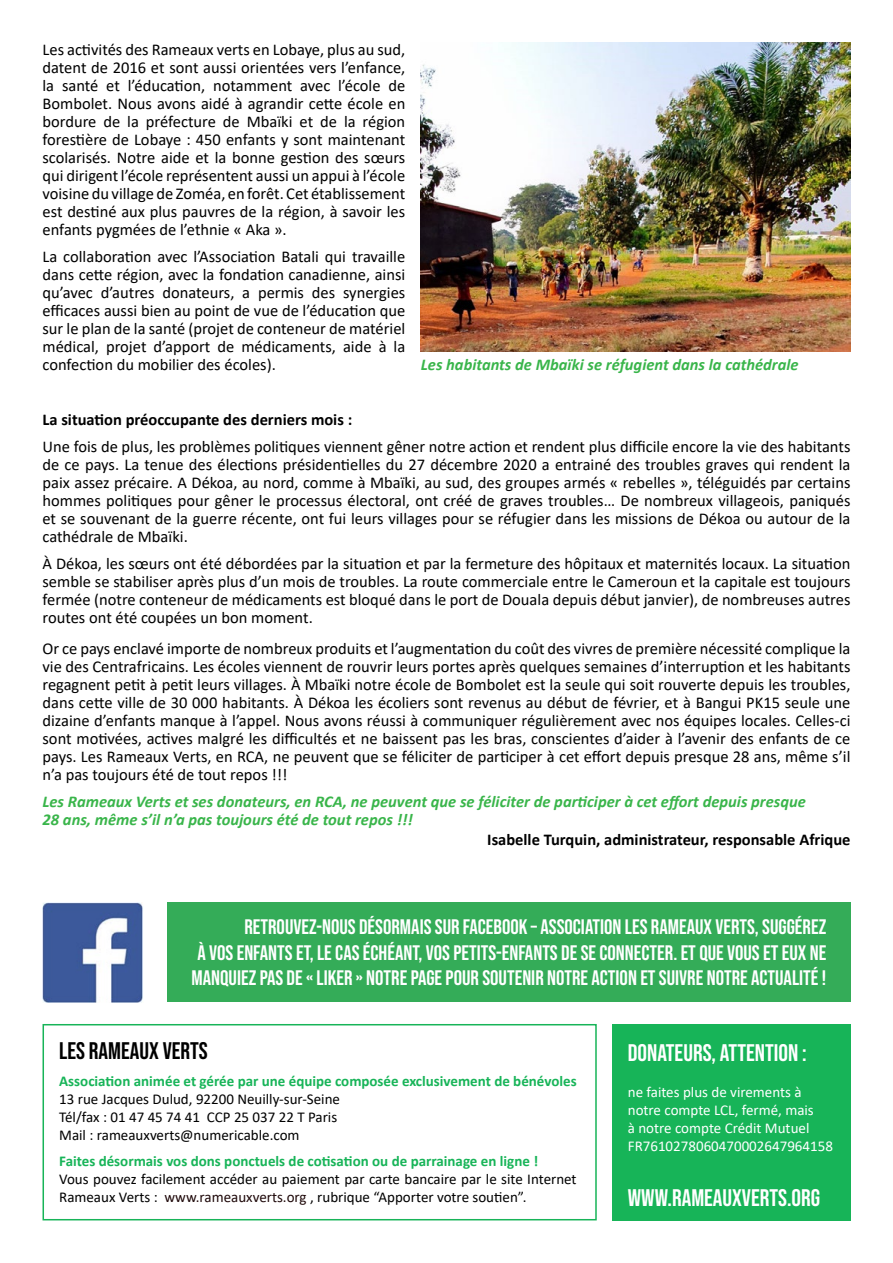
<style>
.page{position:relative;width:893px;height:1263px;background:#fff}
.page>*{position:absolute;margin:0;border:0;box-sizing:border-box;transform-origin:0 0}
.t1{font:24px "Bebas Neue";color:#fff}
.t2{font:24px "Bebas Neue";color:#000}
.t3{font:21px/25.2px "Bebas Neue";color:#fff;text-align:justify}
.t4{font:16.5px/18px "Calibri";color:#000;text-align:justify}
.t5{font:italic 700 16.5px/18px "Calibri";color:#39b54a}
.t6{font:700 16.5px "Calibri";color:#000}
.t7{font:15px/18px "Calibri";color:#000}
.t8{font:700 15px "Calibri";color:#17b458}
.t9{font:15px/18px "Calibri";color:#fff}
.s1{color:#1f090a}
</style>
<div class="page">
<img style="left:43px;top:902px;width:100px;height:101px">
<div style="left:167px;top:902px;width:683px;height:99px;background:#34ac58"></div>
<div style="left:612px;top:1024px;width:238px;height:196px;background:#17b458"></div>
<div style="left:43px;top:1024px;width:554px;height:196px;border:2px solid #17b458"></div>
<img style="left:421px;top:43px;width:429px;height:308px">
<p class="t4" style="left:43px;top:40px;width:364px">Les activités des Rameaux verts en Lobaye, plus au sud, datent de 2016 et sont aussi orientées vers l’enfance, la santé et l’éducation, notamment avec l’école de Bombolet. Nous avons aidé à agrandir cette école en bordure de la préfecture de Mbaïki et de la région forestière de Lobaye : 450 enfants y sont maintenant scolarisés. Notre aide et la bonne gestion des sœurs qui dirigent l’école représentent aussi un appui à l’école voisine du village de Zoméa, en forêt. Cet établissement est destiné aux plus pauvres de la région, à savoir les enfants pygmées de l’ethnie « Aka ».</p>
<p class="t4" style="left:43px;top:247px;width:364px">La collaboration avec l’Association Batali qui travaille dans cette région, avec la fondation canadienne, ainsi qu’avec d’autres donateurs, a permis des synergies efficaces aussi bien au point de vue de l’éducation que sur le plan de la santé (projet de conteneur de matériel médical, projet d’apport de médicaments, aide à la confection du mobilier des écoles).</p>
<p class="t5" style="left:421px;top:355px;width:379px">Les habitants de Mbaïki se réfugient dans la cathédrale</p>
<p class="t6" style="left:43px;top:408px;width:311px">La situation préoccupante des derniers mois :</p>
<p class="t4" style="left:43px;top:437px;width:809px">Une fois de plus, les problèmes politiques viennent gêner notre action et rendent plus difficile encore la vie des habitants de ce pays. La tenue des élections présidentielles du 27 décembre 2020 a entrainé des troubles graves qui rendent la paix assez précaire. A Dékoa, au nord, comme à Mbaïki, au sud, des groupes armés « rebelles », téléguidés par certains hommes politiques pour gêner le processus électoral, ont créé de graves troubles… De nombreux villageois, paniqués et se souvenant de la guerre récente, ont fui leurs villages pour se réfugier dans les missions de Dékoa ou autour de la cathédrale de Mbaïki.</p>
<p class="t4" style="left:43px;top:554px;width:809px">À Dékoa, les sœurs ont été débordées par la situation et par la fermeture des hôpitaux et maternités locaux. La situation semble se stabiliser après plus d’un mois de troubles. La route commerciale entre le Cameroun et la capitale est toujours fermée (notre conteneur de médicaments est bloqué dans le port de Douala depuis début janvier), de nombreuses autres routes ont été coupées un bon moment.</p>
<p class="t4" style="left:43px;top:639px;width:809px">Or ce pays enclavé importe de nombreux produits et l’augmentation du coût des vivres de première nécessité complique la vie des Centrafricains. Les écoles viennent de rouvrir leurs portes après quelques semaines d’interruption et les habitants regagnent petit à petit leurs villages. À Mbaïki notre école de Bombolet est la seule qui soit rouverte depuis les troubles, dans cette ville de 30 000 habitants. À Dékoa les écoliers sont revenus au début de février, et à Bangui PK15 seule une dizaine d’enfants manque à l’appel. Nous avons réussi à communiquer régulièrement avec nos équipes locales. Celles-ci sont motivées, actives malgré les difficultés et ne baissent pas les bras, conscientes d’aider à l’avenir des enfants de ce pays. Les Rameaux Verts, en RCA, ne peuvent que se féliciter de participer à cet effort depuis presque 28 ans, même s’il n’a pas toujours été de tout repos !!!</p>
<p class="t5" style="left:43px;top:792px;width:765px">Les Rameaux Verts et ses donateurs, en RCA, ne peuvent que se féliciter de participer à cet effort depuis presque<br>28 ans, même s’il n’a pas toujours été de tout repos !!!</p>
<p class="t6" style="left:487px;top:828px;width:365px">Isabelle Turquin, administrateur, responsable Afrique</p>
<p class="t3" style="left:191px;top:914px;width:636px;text-indent:53px">RETROUVEZ-NOUS DÉSORMAIS SUR FACEBOOK – ASSOCIATION LES RAMEAUX VERTS, SUGGÉREZ À VOS ENFANTS ET, LE CAS ÉCHÉANT, VOS PETITS-ENFANTS DE SE CONNECTER. ET QUE VOUS ET EUX NE MANQUIEZ PAS DE « LIKER » NOTRE PAGE POUR SOUTENIR NOTRE ACTION ET SUIVRE NOTRE ACTUALITÉ !</p>
<h1 class="t2" style="left:59px;top:1037px;width:150px">LES RAMEAUX VERTS</h1>
<p class="t8" style="left:59px;top:1070px;width:519px">Association animée et gérée par une équipe composée exclusivement de bénévoles</p>
<p class="t7" style="left:59px;top:1090px;width:282px">13 rue Jacques Dulud, 92200 Neuilly-sur-Seine<br>Tél/fax : 01 47 45 74 41 CCP 25 037 22 T Paris<br>Mail : rameauxverts@numericable.com</p>
<p class="t8" style="left:59px;top:1150px;width:481px">Faites désormais vos dons ponctuels de cotisation ou de parrainage en ligne !</p>
<p class="t7" style="left:59px;top:1169px;width:519px">Vous pouvez facilement accéder au paiement par carte bancaire par le site Internet<br>Rameaux Verts : <span class="s1">www.rameauxverts.org</span> , rubrique “Apporter votre soutien”.</p>
<h1 class="t1" style="left:628px;top:1039px;width:180px">DONATEURS, ATTENTION :</h1>
<p class="t9" style="left:628px;top:1082px;width:207px">ne faites plus de virements à notre compte LCL, fermé, mais<br>à notre compte Crédit Mutuel<br>FR7610278060470002647964158</p>
<h1 class="t1" style="left:628px;top:1184px;width:194px">WWW.RAMEAUXVERTS.ORG</h1>
</div>
